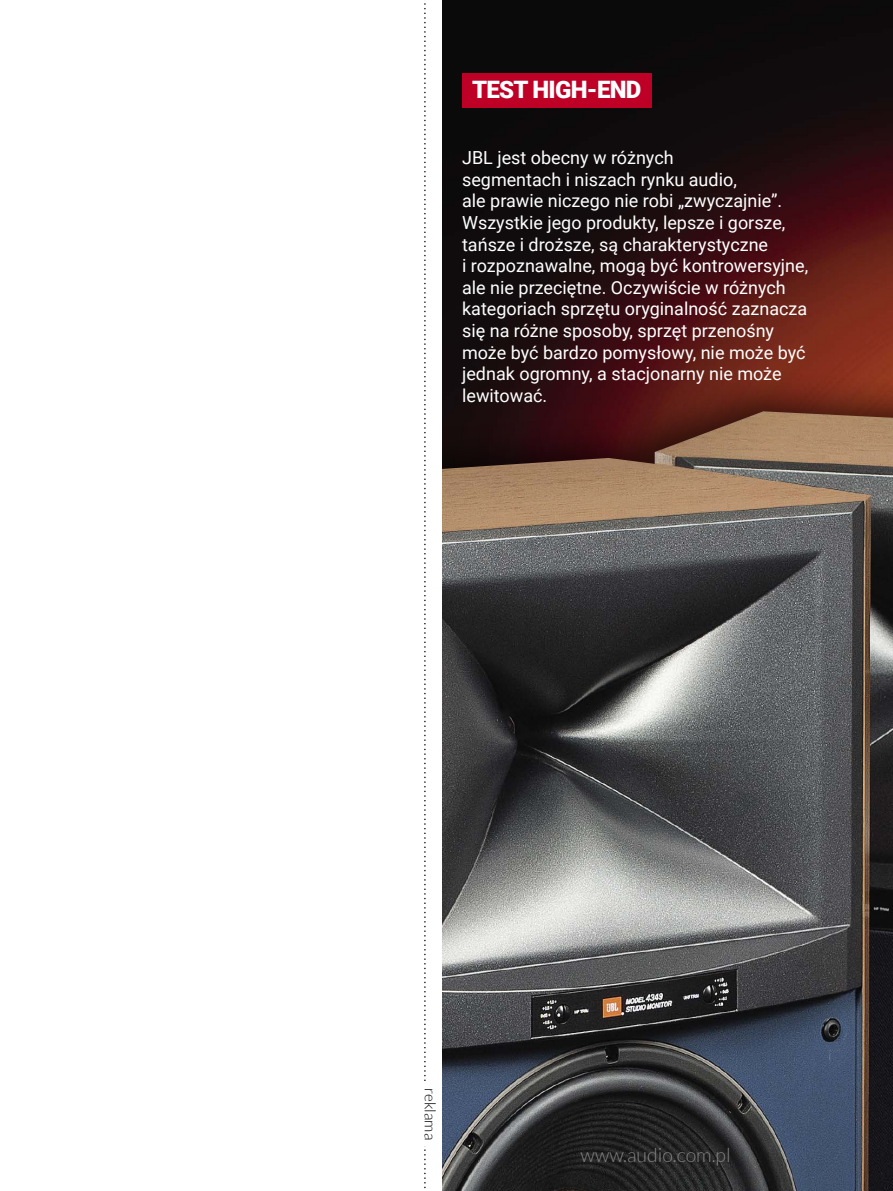
<style>
.page{position:relative;width:893px;height:1191px;background:#fff}
.page>*{position:absolute;margin:0;border:0;box-sizing:border-box;transform-origin:0 0}
.t1{font:900 24px "Roboto";letter-spacing:-.03em;color:#fff}
.t2{font:300 19.5px "Lato";color:#858585}
.t3{font:18px/21.6px "Roboto";color:#fff}
.t4{font:300 15.3px "Lato";color:#000}
</style>
<div class="page">
<img style="left:442px;top:0;width:451px;height:370px">
<div style="left:392px;top:370px;width:501px;height:821px;background:#000;opacity:.62"></div>
<img style="left:442px;top:411px;width:451px;height:780px">
<div style="left:462px;top:73px;width:189px;height:34px;background:#be0027"></div>
<div style="left:0;top:0;width:442px;height:1191px;background:#fff"></div>
<svg style="left:424px;top:3px;width:2px;height:1186px"></svg>
<div style="left:414px;top:1081px;width:24px;height:64px;background:#fff"></div>
<h1 class="t1" style="left:472px;top:73px;width:171px">TEST HIGH-END</h1>
<p class="t3" style="left:462px;top:146px;width:348px">JBL jest obecny w różnych<br>segmentach i niszach rynku audio,<br>ale prawie niczego nie robi „zwyczajnie”.<br>Wszystkie jego produkty, lepsze i gorsze, tańsze i droższe, są charakterystyczne<br>i rozpoznawalne, mogą być kontrowersyjne, ale nie przeciętne. Oczywiście w różnych kategoriach sprzętu oryginalność zaznacza się na różne sposoby, sprzęt przenośny może być bardzo pomysłowy, nie może być jednak ogromny, a stacjonarny nie może lewitować.</p>
<p class="t4" style="left:438px;top:1087px;width:54px;rotate:90deg">reklama</p>
<p class="t2" style="left:581px;top:1144px;width:151px">www.audio.com.pl</p>
</div>
